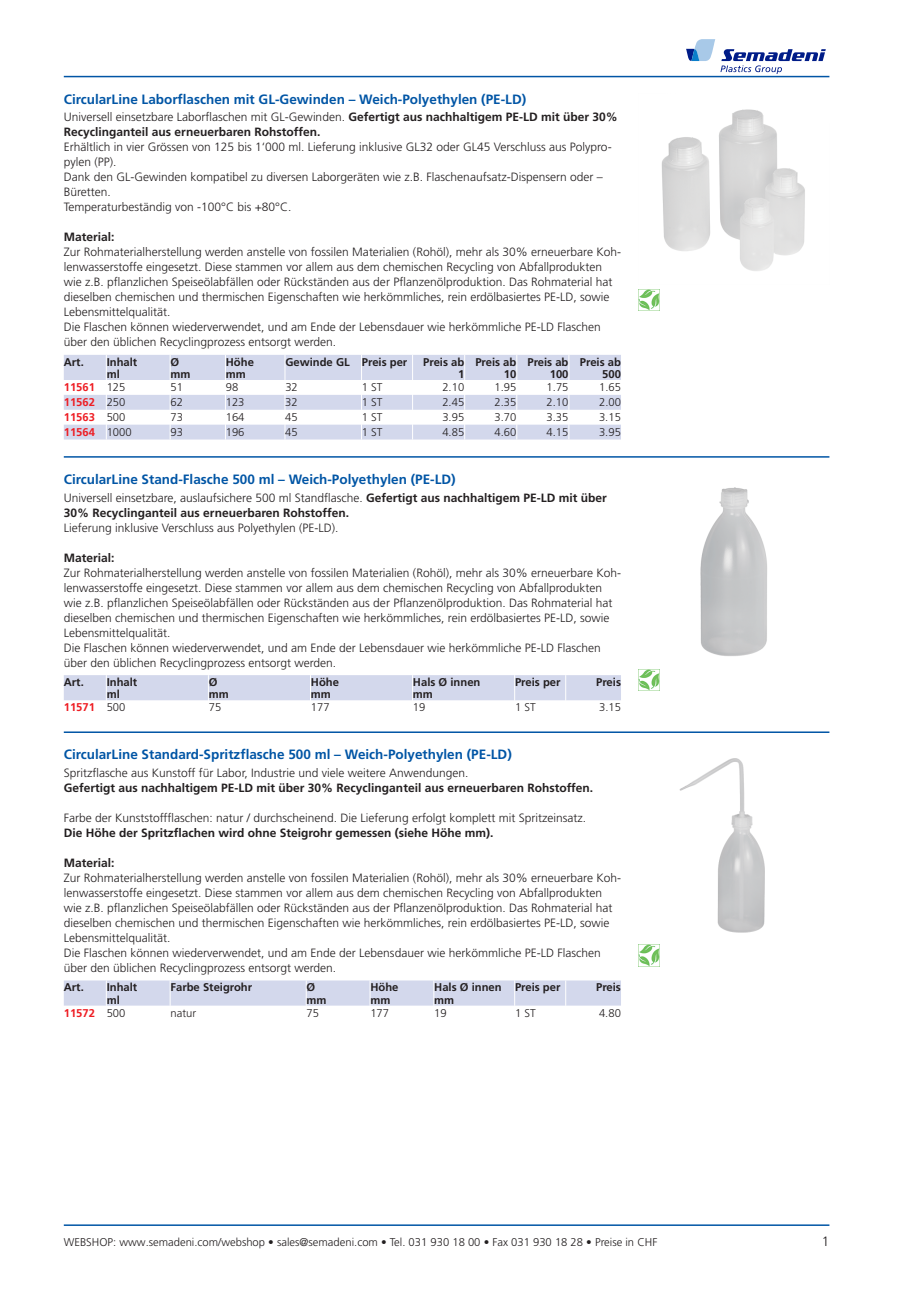
<style>
.page{position:relative;width:906px;height:1289px;background:#fff}
.page>*{position:absolute;margin:0;border:0;box-sizing:border-box;transform-origin:0 0}
.t1{font:700 13.5px "Frutiger LT Pro";color:#0155a5}
.t2{font:300 13.5px "Frutiger LT Pro";color:#231f20}
.t3{font:300 12px/15px "Frutiger LT Pro";color:#231f20}
.t4{font:700 12px/15px "Frutiger LT Pro";color:#231f20}
.t5{font:300 11.25px "Frutiger LT Pro";color:#231f20}
.t6{font:700 11.25px/12px "Frutiger LT Pro";color:#231f20}
.t7{font:700 11.25px "Frutiger LT Pro";color:#ee1d23}
.s1{font-weight:300}
.s2{font-weight:300;color:#231f20}
</style>
<div class="page">
<svg style="left:686px;top:39px;width:140px;height:35px"></svg>
<hr style="left:64px;top:76px;width:765px;height:1px;background:#0155a5">
<hr style="left:64px;top:1224px;width:765px;height:1px;background:#0155a5">
<hr style="left:64px;top:456px;width:765px;height:1px;background:#0155a5">
<hr style="left:64px;top:731px;width:765px;height:2px;background:#0155a5">
<img style="left:661px;top:109px;width:144px;height:162px">
<svg style="left:64px;top:355px;width:557px;height:84px;fill:#d3d8ec"></svg>
<svg style="left:106px;top:355px;width:1px;height:84px"></svg>
<svg style="left:170px;top:355px;width:1px;height:84px"></svg>
<svg style="left:225px;top:355px;width:1px;height:84px"></svg>
<svg style="left:285px;top:355px;width:1px;height:84px"></svg>
<svg style="left:361px;top:355px;width:1px;height:84px"></svg>
<svg style="left:412px;top:355px;width:1px;height:84px"></svg>
<svg style="left:464px;top:355px;width:1px;height:84px"></svg>
<svg style="left:516px;top:355px;width:1px;height:84px"></svg>
<svg style="left:568px;top:355px;width:1px;height:84px"></svg>
<img style="left:638px;top:289px;width:21px;height:21px">
<img style="left:700px;top:487px;width:67px;height:169px">
<div style="left:64px;top:675px;width:557px;height:26px;background:#d3d8ec"></div>
<img style="left:638px;top:669px;width:21px;height:21px">
<img style="left:679px;top:758px;width:86px;height:175px">
<svg style="left:64px;top:980px;width:557px;height:26px;background:#d4d9ec"></svg>
<img style="left:638px;top:944px;width:21px;height:22px">
<p class="t1" style="left:64px;top:91px;width:464px">CircularLine Laborflaschen mit GL-Gewinden – Weich-Polyethylen (PE-LD)</p>
<p class="t4" style="left:64px;top:110px;width:555px"><span class="s1">Universell einsetzbare Laborflaschen mit GL-Gewinden.</span> Gefertigt aus nachhaltigem PE-LD mit über 30%<br>Recyclinganteil aus erneuerbaren Rohstoffen.</p>
<p class="t3" style="left:64px;top:140px;width:549px">Erhältlich in vier Grössen von 125 bis 1‘000 ml. Lieferung inklusive GL32 oder GL45 Verschluss aus Polypro&shy;pylen (PP).<br>Dank den GL-Gewinden kompatibel zu diversen Laborgeräten wie z.B. Flaschenaufsatz-Dispensern oder – Büretten.<br>Temperaturbeständig von -100°C bis +80°C.</p>
<p class="t4" style="left:64px;top:230px;width:52px">Material:</p>
<p class="t3" style="left:64px;top:245px;width:559px">Zur Rohmaterialherstellung werden anstelle von fossilen Materialien (Rohöl), mehr als 30% erneuerbare Koh&shy;lenwasserstoffe eingesetzt. Diese stammen vor allem aus dem chemischen Recycling von Abfallprodukten wie z.B. pflanzlichen Speiseölabfällen oder Rückständen aus der Pflanzenölproduktion. Das Rohmaterial hat dieselben chemischen und thermischen Eigenschaften wie herkömmliches, rein erdölbasiertes PE-LD, sowie Lebensmittelqualität.<br>Die Flaschen können wiederverwendet, und am Ende der Lebensdauer wie herkömmliche PE-LD Flaschen über den üblichen Recyclingprozess entsorgt werden.</p>
<p class="t6" style="left:64px;top:356px;width:22px">Art.</p>
<p class="t6" style="left:107px;top:356px;width:32px">Inhalt ml</p>
<p class="t6" style="left:170px;top:356px;width:22px">Ø mm</p>
<p class="t6" style="left:226px;top:356px;width:30px">Höhe mm</p>
<p class="t6" style="left:285px;top:356px;width:123px">Gewinde GL Preis per</p>
<p class="t6" style="left:423px;top:356px;width:43px;text-align:right">Preis ab<br>1</p>
<p class="t6" style="left:475px;top:356px;width:43px;text-align:right">Preis ab<br>10</p>
<p class="t6" style="left:527px;top:356px;width:43px;text-align:right">Preis ab<br>100</p>
<p class="t6" style="left:580px;top:356px;width:43px;text-align:right">Preis ab<br>500</p>
<p class="t7" style="left:64px;top:380px;width:63px">11561 <span class="s2">125</span></p>
<p class="t5" style="left:170px;top:380px;width:14px">51</p>
<p class="t5" style="left:226px;top:380px;width:14px">98</p>
<p class="t5" style="left:285px;top:380px;width:14px">32</p>
<p class="t5" style="left:362px;top:380px;width:22px">1 ST</p>
<p class="t5" style="left:442px;top:380px;width:23px">2.10</p>
<p class="t5" style="left:494px;top:380px;width:23px">1.95</p>
<p class="t5" style="left:546px;top:380px;width:23px">1.75</p>
<p class="t5" style="left:599px;top:380px;width:23px">1.65</p>
<p class="t7" style="left:64px;top:395px;width:63px">11562 <span class="s2">250</span></p>
<p class="t5" style="left:170px;top:395px;width:14px">62</p>
<p class="t5" style="left:226px;top:395px;width:20px">123</p>
<p class="t5" style="left:285px;top:395px;width:14px">32</p>
<p class="t5" style="left:362px;top:395px;width:22px">1 ST</p>
<p class="t5" style="left:442px;top:395px;width:23px">2.45</p>
<p class="t5" style="left:494px;top:395px;width:23px">2.35</p>
<p class="t5" style="left:546px;top:395px;width:23px">2.10</p>
<p class="t5" style="left:599px;top:395px;width:23px">2.00</p>
<p class="t7" style="left:64px;top:410px;width:63px">11563 <span class="s2">500</span></p>
<p class="t5" style="left:170px;top:410px;width:14px">73</p>
<p class="t5" style="left:226px;top:410px;width:20px">164</p>
<p class="t5" style="left:285px;top:410px;width:14px">45</p>
<p class="t5" style="left:362px;top:410px;width:22px">1 ST</p>
<p class="t5" style="left:442px;top:410px;width:23px">3.95</p>
<p class="t5" style="left:494px;top:410px;width:23px">3.70</p>
<p class="t5" style="left:546px;top:410px;width:23px">3.35</p>
<p class="t5" style="left:599px;top:410px;width:23px">3.15</p>
<p class="t7" style="left:64px;top:425px;width:69px">11564 <span class="s2">1000</span></p>
<p class="t5" style="left:170px;top:425px;width:14px">93</p>
<p class="t5" style="left:226px;top:425px;width:20px">196</p>
<p class="t5" style="left:285px;top:425px;width:14px">45</p>
<p class="t5" style="left:362px;top:425px;width:22px">1 ST</p>
<p class="t5" style="left:442px;top:425px;width:23px">4.85</p>
<p class="t5" style="left:494px;top:425px;width:23px">4.60</p>
<p class="t5" style="left:546px;top:425px;width:23px">4.15</p>
<p class="t5" style="left:599px;top:425px;width:23px">3.95</p>
<p class="t1" style="left:64px;top:471px;width:393px">CircularLine Stand-Flasche 500 ml – Weich-Polyethylen (PE-LD)</p>
<p class="t4" style="left:64px;top:490px;width:544px"><span class="s1">Universell einsetzbare, auslaufsichere 500 ml Standflasche.</span> Gefertigt aus nachhaltigem PE-LD mit über<br>30% Recyclinganteil aus erneuerbaren Rohstoffen.</p>
<p class="t3" style="left:64px;top:520px;width:276px">Lieferung inklusive Verschluss aus Polyethylen (PE-LD).</p>
<p class="t4" style="left:64px;top:550px;width:52px">Material:</p>
<p class="t3" style="left:64px;top:565px;width:559px">Zur Rohmaterialherstellung werden anstelle von fossilen Materialien (Rohöl), mehr als 30% erneuerbare Koh&shy;lenwasserstoffe eingesetzt. Diese stammen vor allem aus dem chemischen Recycling von Abfallprodukten wie z.B. pflanzlichen Speiseölabfällen oder Rückständen aus der Pflanzenölproduktion. Das Rohmaterial hat dieselben chemischen und thermischen Eigenschaften wie herkömmliches, rein erdölbasiertes PE-LD, sowie Lebensmittelqualität.<br>Die Flaschen können wiederverwendet, und am Ende der Lebensdauer wie herkömmliche PE-LD Flaschen über den üblichen Recyclingprozess entsorgt werden.</p>
<p class="t6" style="left:64px;top:676px;width:22px">Art.</p>
<p class="t6" style="left:107px;top:676px;width:32px">Inhalt ml</p>
<p class="t6" style="left:209px;top:676px;width:22px">Ø mm</p>
<p class="t6" style="left:311px;top:676px;width:30px">Höhe mm</p>
<p class="t6" style="left:413px;top:676px;width:69px">Hals Ø innen mm</p>
<p class="t6" style="left:515px;top:676px;width:47px">Preis per</p>
<p class="t6" style="left:596px;top:676px;width:26px">Preis</p>
<p class="t7" style="left:64px;top:700px;width:63px">11571 <span class="s2">500</span></p>
<p class="t5" style="left:209px;top:700px;width:14px">75</p>
<p class="t5" style="left:311px;top:700px;width:20px">177</p>
<p class="t5" style="left:413px;top:700px;width:14px">19</p>
<p class="t5" style="left:515px;top:700px;width:22px">1 ST</p>
<p class="t5" style="left:599px;top:700px;width:23px">3.15</p>
<p class="t1" style="left:64px;top:746px;width:449px">CircularLine Standard-Spritzflasche 500 ml – Weich-Polyethylen (PE-LD)</p>
<p class="t3" style="left:64px;top:765px;width:406px">Spritzflasche aus Kunstoff für Labor, Industrie und viele weitere Anwendungen.</p>
<p class="t4" style="left:64px;top:780px;width:531px">Gefertigt aus nachhaltigem PE-LD mit über 30% Recyclinganteil aus erneuerbaren Rohstoffen.</p>
<p class="t3" style="left:64px;top:810px;width:524px">Farbe der Kunststoffflaschen: natur / durchscheinend. Die Lieferung erfolgt komplett mit Spritzeinsatz.</p>
<p class="t4" style="left:64px;top:825px;width:431px">Die Höhe der Spritzflachen wird ohne Steigrohr gemessen (siehe Höhe mm).</p>
<p class="t4" style="left:64px;top:855px;width:52px">Material:</p>
<p class="t3" style="left:64px;top:870px;width:559px">Zur Rohmaterialherstellung werden anstelle von fossilen Materialien (Rohöl), mehr als 30% erneuerbare Koh&shy;lenwasserstoffe eingesetzt. Diese stammen vor allem aus dem chemischen Recycling von Abfallprodukten wie z.B. pflanzlichen Speiseölabfällen oder Rückständen aus der Pflanzenölproduktion. Das Rohmaterial hat dieselben chemischen und thermischen Eigenschaften wie herkömmliches, rein erdölbasiertes PE-LD, sowie Lebensmittelqualität.<br>Die Flaschen können wiederverwendet, und am Ende der Lebensdauer wie herkömmliche PE-LD Flaschen über den üblichen Recyclingprozess entsorgt werden.</p>
<p class="t6" style="left:64px;top:981px;width:22px">Art.</p>
<p class="t6" style="left:107px;top:981px;width:32px">Inhalt ml</p>
<p class="t6" style="left:170px;top:981px;width:83px">Farbe Steigrohr</p>
<p class="t6" style="left:307px;top:981px;width:22px">Ø mm</p>
<p class="t6" style="left:370px;top:981px;width:30px">Höhe mm</p>
<p class="t6" style="left:434px;top:981px;width:69px">Hals Ø innen mm</p>
<p class="t6" style="left:515px;top:981px;width:47px">Preis per</p>
<p class="t6" style="left:596px;top:981px;width:26px">Preis</p>
<p class="t7" style="left:64px;top:1006px;width:63px">11572 <span class="s2">500</span></p>
<p class="t5" style="left:170px;top:1006px;width:27px">natur</p>
<p class="t5" style="left:306px;top:1006px;width:14px">75</p>
<p class="t5" style="left:370px;top:1006px;width:20px">177</p>
<p class="t5" style="left:434px;top:1006px;width:14px">19</p>
<p class="t5" style="left:515px;top:1006px;width:22px">1 ST</p>
<p class="t5" style="left:599px;top:1006px;width:23px">4.80</p>
<p class="t5" style="left:64px;top:1235px;width:595px">WEBSHOP: www.semadeni.com/webshop • sales@semadeni.com • Tel. 031 930 18 00 • Fax 031 930 18 28 • Preise in CHF</p>
<p class="t2" style="left:822px;top:1233px;width:9px">1</p>
</div>
